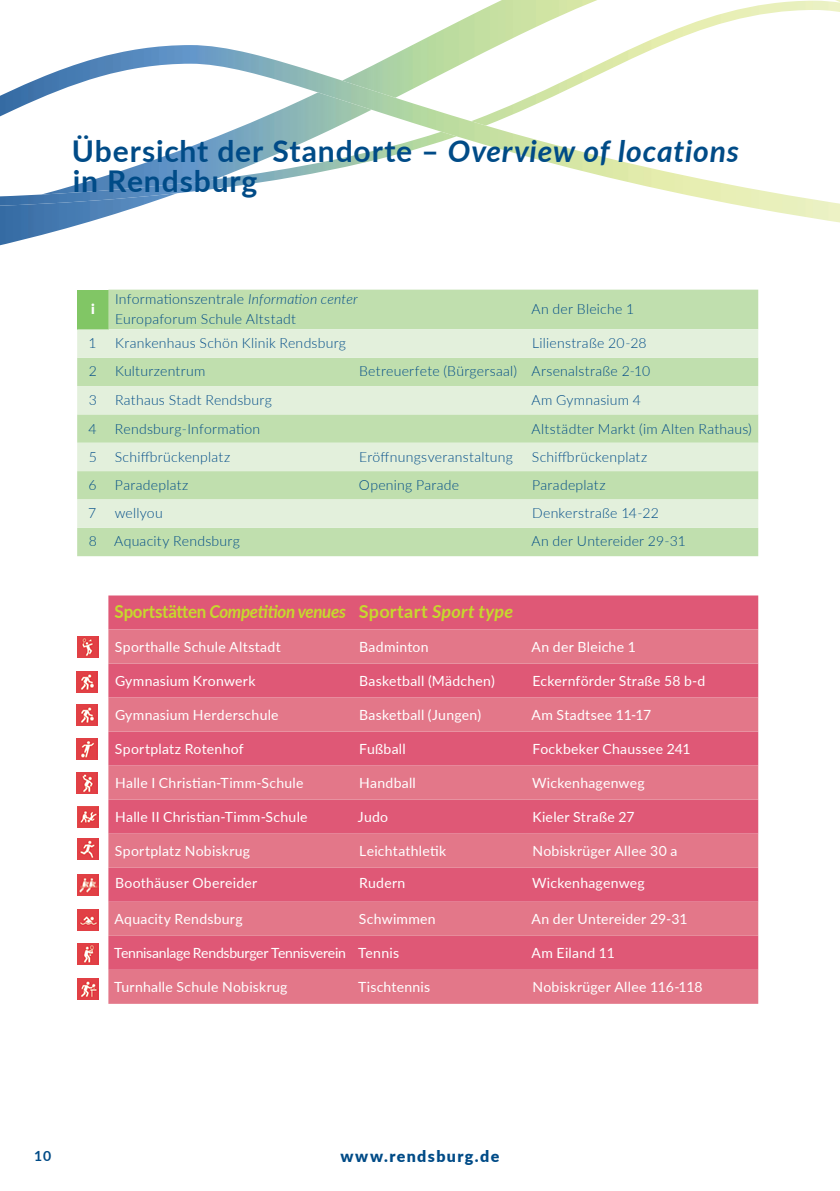
<style>
.page{position:relative;width:840px;height:1191px;background:#fff}
.page>*{position:absolute;margin:0;border:0;box-sizing:border-box;transform-origin:0 0}
.t1{font:700 30px/30px "Lato";letter-spacing:.03em;color:#004b87}
.t2{font:italic 700 18px "Lato";letter-spacing:-.015em;color:#c6d92d;scale:.94 1}
.t3{font:900 16px "Lato";letter-spacing:.085em;color:#004b87}
.t4{font:14px "Lato";letter-spacing:.02em;color:#fff}
.t5{font:300 14px/20px "Lato";letter-spacing:.02em;color:#004b87}
.t6{font:14px "Lato";letter-spacing:-.02em;color:#fff}
.t7{font:700 14px "Lato";color:#004b87}
.t8{font:900 14px "Lato";color:#fff}
.s1{font-style:italic}
.s2{font-style:normal}
</style>
<div class="page">
<img style="left:0;top:0;width:837px;height:246px">
<img style="left:0;top:1px;width:839px;height:44px">
<img style="left:0;top:45px;width:839px;height:180px">
<div style="left:77px;top:290px;width:680px;height:266px;background:#c0dfae"></div>
<svg style="left:77px;top:329px;width:680px;height:199px;background:#d4e8c8"></svg>
<div style="left:108px;top:595px;width:649px;height:34px;background:#df5876"></div>
<svg style="left:108px;top:629px;width:649px;height:374px;background:#e16981"></svg>
<img style="left:76px;top:739px;width:21px;height:21px">
<img style="left:76px;top:705px;width:21px;height:21px">
<img style="left:76px;top:671px;width:21px;height:21px">
<img style="left:77px;top:909px;width:21px;height:21px">
<img style="left:77px;top:636px;width:21px;height:21px">
<img style="left:77px;top:944px;width:21px;height:20px">
<img style="left:77px;top:874px;width:21px;height:21px">
<img style="left:77px;top:839px;width:21px;height:20px">
<img style="left:77px;top:978px;width:21px;height:21px">
<img style="left:76px;top:772px;width:21px;height:21px">
<img style="left:77px;top:806px;width:21px;height:21px">
<h1 class="t1" style="left:72px;top:135px;width:668px">Übersicht der Standorte – <span class="s1">Overview of locations </span>in Rendsburg</h1>
<p class="t8" style="left:91px;top:298px;width:5px">i</p>
<p class="t5" style="left:115px;top:288px;width:244px">Informationszentrale <span class="s1">Information center<br></span>Europaforum Schule Altstadt</p>
<p class="t5" style="left:531px;top:298px;width:104px">An der Bleiche 1</p>
<p class="t5" style="left:88px;top:332px;width:10px">1</p>
<p class="t5" style="left:115px;top:332px;width:232px">Krankenhaus Schön Klinik Rendsburg</p>
<p class="t5" style="left:532px;top:332px;width:116px">Lilienstraße 20-28</p>
<p class="t5" style="left:89px;top:360px;width:10px">2</p>
<p class="t5" style="left:115px;top:360px;width:92px">Kulturzentrum</p>
<p class="t5" style="left:359px;top:360px;width:292px">Betreuerfete (Bürgersaal) Arsenalstraße 2-10</p>
<p class="t5" style="left:89px;top:389px;width:10px">3</p>
<p class="t5" style="left:115px;top:389px;width:158px">Rathaus Stadt Rendsburg</p>
<p class="t5" style="left:531px;top:389px;width:111px">Am Gymnasium 4</p>
<p class="t5" style="left:88px;top:418px;width:10px">4</p>
<p class="t5" style="left:115px;top:418px;width:147px">Rendsburg-Information</p>
<p class="t5" style="left:531px;top:418px;width:222px">Altstädter Markt (im Alten Rathaus)</p>
<p class="t5" style="left:89px;top:446px;width:10px">5</p>
<p class="t5" style="left:115px;top:446px;width:117px">Schiffbrückenplatz</p>
<p class="t5" style="left:359px;top:446px;width:155px">Eröffnungsveranstaltung</p>
<p class="t5" style="left:531px;top:446px;width:117px">Schiffbrückenplatz</p>
<p class="t5" style="left:88px;top:474px;width:10px">6</p>
<p class="t5" style="left:115px;top:474px;width:75px">Paradeplatz</p>
<p class="t5" style="left:358px;top:474px;width:102px">Opening Parade</p>
<p class="t5" style="left:532px;top:474px;width:75px">Paradeplatz</p>
<p class="t5" style="left:88px;top:502px;width:10px">7</p>
<p class="t5" style="left:115px;top:502px;width:50px">wellyou</p>
<p class="t5" style="left:532px;top:502px;width:128px">Denkerstraße 14-22</p>
<p class="t5" style="left:89px;top:530px;width:152px">8 Aquacity Rendsburg</p>
<p class="t5" style="left:531px;top:530px;width:156px">An der Untereider 29-31</p>
<p class="t2" style="left:115px;top:598px;width:425px"><span class="s2">Sportstätten</span> Competition venues <span class="s2">Sportart</span> Sport type</p>
<p class="t4" style="left:115px;top:637px;width:167px">Sporthalle Schule Altstadt</p>
<p class="t4" style="left:359px;top:637px;width:71px">Badminton</p>
<p class="t4" style="left:531px;top:637px;width:106px">An der Bleiche 1</p>
<p class="t4" style="left:115px;top:671px;width:142px">Gymnasium Kronwerk</p>
<p class="t4" style="left:359px;top:671px;width:137px">Basketball (Mädchen)</p>
<p class="t4" style="left:532px;top:671px;width:174px">Eckernförder Straße 58 b-d</p>
<p class="t4" style="left:115px;top:705px;width:165px">Gymnasium Herderschule</p>
<p class="t4" style="left:359px;top:705px;width:123px">Basketball (Jungen)</p>
<p class="t4" style="left:531px;top:705px;width:121px">Am Stadtsee 11-17</p>
<p class="t4" style="left:115px;top:739px;width:130px">Sportplatz Rotenhof</p>
<p class="t4" style="left:359px;top:739px;width:48px">Fußball</p>
<p class="t4" style="left:532px;top:739px;width:159px">Fockbeker Chaussee 241</p>
<p class="t4" style="left:115px;top:773px;width:190px">Halle I Christian-Timm-Schule</p>
<p class="t4" style="left:359px;top:773px;width:58px">Handball</p>
<p class="t4" style="left:531px;top:773px;width:114px">Wickenhagenweg</p>
<p class="t4" style="left:115px;top:807px;width:194px">Halle II Christian-Timm-Schule</p>
<p class="t4" style="left:357px;top:807px;width:32px">Judo</p>
<p class="t4" style="left:532px;top:807px;width:104px">Kieler Straße 27</p>
<p class="t4" style="left:115px;top:841px;width:137px">Sportplatz Nobiskrug</p>
<p class="t4" style="left:359px;top:841px;width:88px">Leichtathletik</p>
<p class="t4" style="left:532px;top:841px;width:146px">Nobiskrüger Allee 30 a</p>
<p class="t4" style="left:115px;top:873px;width:143px">Boothäuser Obereider</p>
<p class="t4" style="left:359px;top:873px;width:48px">Rudern</p>
<p class="t4" style="left:531px;top:873px;width:114px">Wickenhagenweg</p>
<p class="t4" style="left:114px;top:909px;width:130px">Aquacity Rendsburg</p>
<p class="t4" style="left:359px;top:909px;width:78px">Schwimmen</p>
<p class="t4" style="left:531px;top:909px;width:157px">An der Untereider 29-31</p>
<p class="t6" style="left:114px;top:943px;width:286px">Tennisanlage Rendsburger Tennisverein Tennis</p>
<p class="t4" style="left:531px;top:943px;width:85px">Am Eiland 11</p>
<p class="t4" style="left:114px;top:977px;width:175px">Turnhalle Schule Nobiskrug</p>
<p class="t4" style="left:358px;top:977px;width:74px">Tischtennis</p>
<p class="t4" style="left:532px;top:977px;width:172px">Nobiskrüger Allee 116-118</p>
<p class="t7" style="left:34px;top:1145px;width:19px">10</p>
<p class="t3" style="left:340px;top:1143px;width:160px">www.rendsburg.de</p>
</div>
